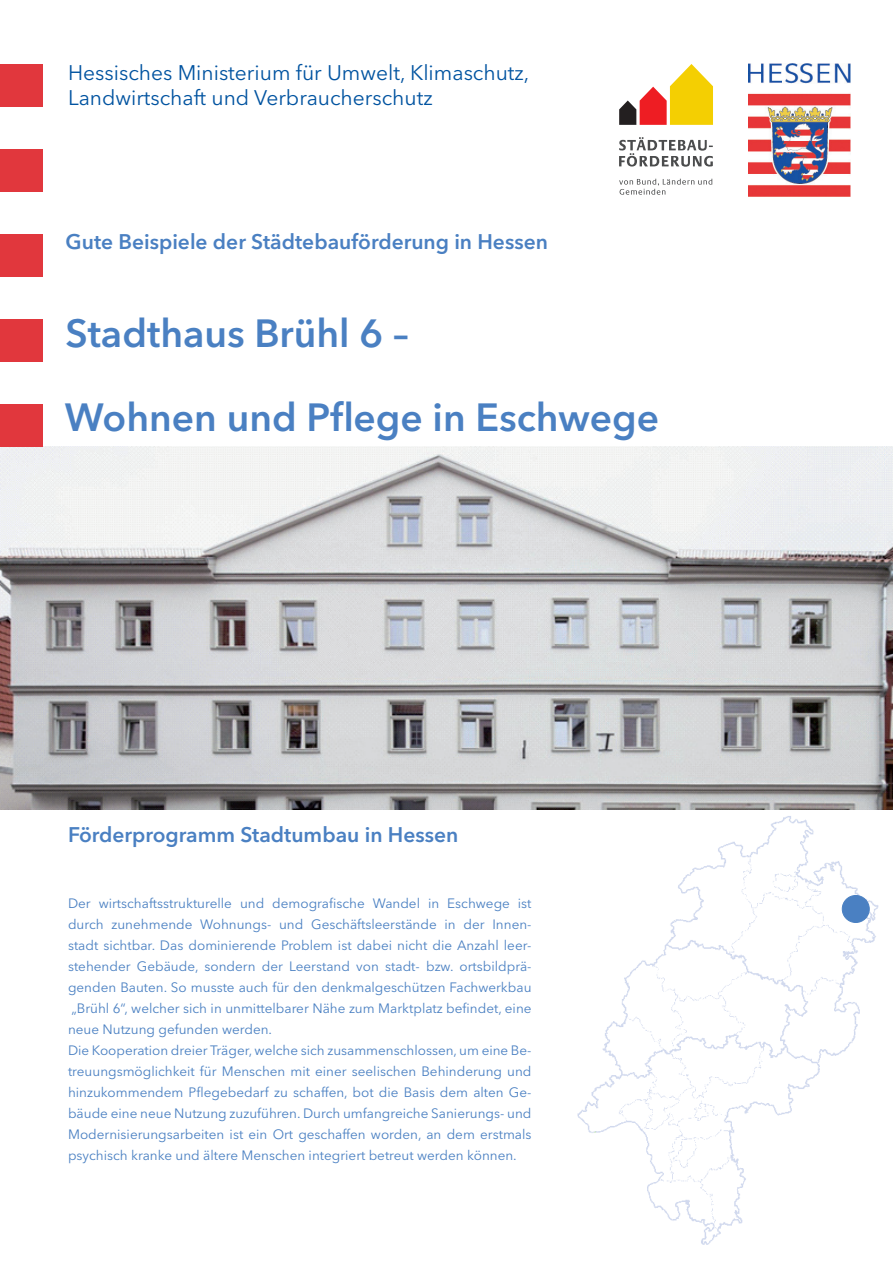
<style>
.page{position:relative;width:893px;height:1263px;background:#fff}
.page>*{position:absolute;margin:0;border:0;box-sizing:border-box;transform-origin:0 0}
.t1{font:600 39px "Avenir Next LT Pro";color:#4a80c2}
.t2{font:21px/25.2px "Avenir Next LT Pro";color:#0153a0}
.t3{font:600 21px "Avenir Next LT Pro";color:#4a80c2}
.t4{font:13.5px/21px "Avenir Next LT Pro";color:#4a80c2}
</style>
<div class="page">
<img style="left:563px;top:809px;width:321px;height:436px">
<div style="left:842px;top:895px;width:27px;height:27px;background:#4a80c2;border-radius:50%"></div>
<div style="left:842px;top:895px;width:28px;height:28px;border:1px solid #4a80c2;border-radius:50%"></div>
<img style="left:0;top:446px;width:893px;height:363px">
<img style="left:748px;top:64px;width:102px;height:132px">
<div style="left:0;top:64px;width:43px;height:42px;background:#e1373d"></div>
<div style="left:0;top:149px;width:43px;height:42px;background:#e1373d"></div>
<div style="left:0;top:234px;width:43px;height:42px;background:#e1373d"></div>
<div style="left:0;top:319px;width:43px;height:42px;background:#e1373d"></div>
<div style="left:0;top:404px;width:43px;height:42px;background:#e1373d"></div>
<svg style="left:619px;top:64px;width:94px;height:61px"></svg>
<svg style="left:619px;top:179px;width:93px;height:16px"></svg>
<svg style="left:619px;top:137px;width:94px;height:30px"></svg>
<h2 class="t2" style="left:68px;top:60px;width:463px">Hessisches Ministerium für Umwelt, Klimaschutz,<br>Landwirtschaft und Verbraucherschutz</h2>
<h2 class="t3" style="left:66px;top:229px;width:484px">Gute Beispiele der Städtebauförderung in Hessen</h2>
<h1 class="t1" style="left:66px;top:310px;width:345px">Stadthaus Brühl 6 –</h1>
<h1 class="t1" style="left:65px;top:394px;width:596px">Wohnen und Pflege in Eschwege</h1>
<h2 class="t3" style="left:68px;top:821px;width:392px">Förderprogramm Stadtumbau in Hessen</h2>
<p class="t4" style="left:68px;top:893px;width:465px">Der wirtschaftsstrukturelle und demografische Wandel in Eschwege ist durch zunehmende Wohnungs- und Geschäftsleerstände in der Innen&shy;stadt sichtbar. Das dominierende Problem ist dabei nicht die Anzahl leer&shy;stehender Gebäude, sondern der Leerstand von stadt- bzw. ortsbildprä&shy;genden Bauten. So musste auch für den denkmalgeschützen Fachwerkbau „Brühl 6“, welcher sich in unmittelbarer Nähe zum Marktplatz befindet, eine neue Nutzung gefunden werden.<br>Die Kooperation dreier Träger, welche sich zusammenschlossen, um eine Be&shy;treuungsmöglichkeit für Menschen mit einer seelischen Behinderung und hinzukommendem Pflegebedarf zu schaffen, bot die Basis dem alten Ge&shy;bäude eine neue Nutzung zuzuführen. Durch umfangreiche Sanierungs- und Modernisierungsarbeiten ist ein Ort geschaffen worden, an dem erstmals psychisch kranke und ältere Menschen integriert betreut werden können.</p>
</div>
